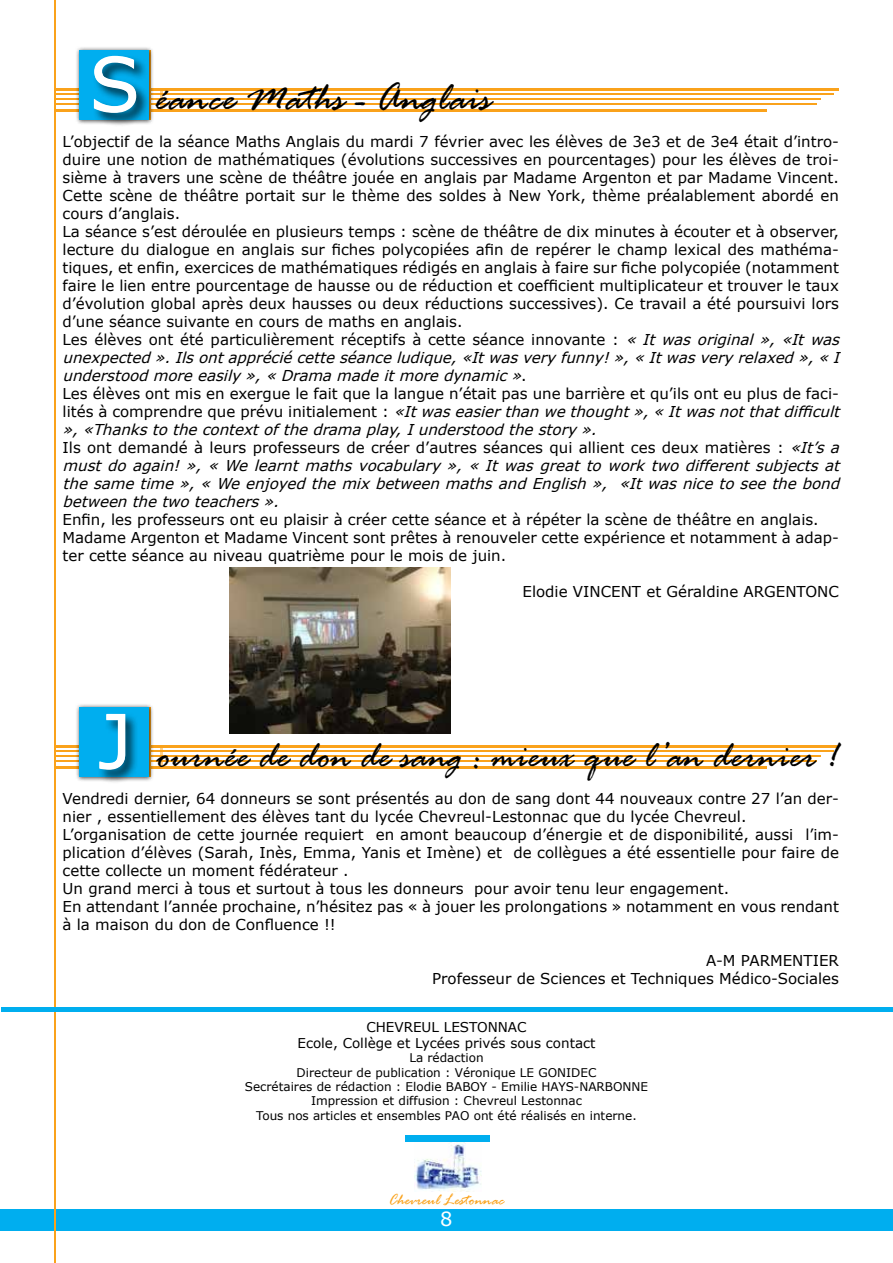
<style>
.page{position:relative;width:893px;height:1263px;background:#fff}
.page>*{position:absolute;margin:0;border:0;box-sizing:border-box;transform-origin:0 0}
.t1{font:italic 42px "Rage";color:#000}
.t2{font:italic 39px "Rage";color:#000}
.t3{font:19.5px "MS Reference Sans Serif";color:#fff}
.t4{font:italic 16.5px "Rage";color:#faa21b}
.t5{font:15px/18px "MS Reference Sans Serif";color:#000}
.t6{font:13.5px/16.2px "MS Reference Sans Serif";color:#000;text-align:center}
.t7{font:12px/14.4px "MS Reference Sans Serif";color:#000;text-align:center}
.s1{font-family:"MS Reference Sans Serif";font-style:normal;font-size:75px;color:#fff}
.s2{font-style:italic}
</style>
<div class="page">
<img style="left:230px;top:568px;width:221px;height:165px">
<div style="left:0;top:1209px;width:893px;height:21px;background:#00aeef"></div>
<div style="left:405px;top:1135px;width:85px;height:7px;background:#00aeef"></div>
<hr style="left:54px;top:0;width:1px;height:1262px;background:#faa21b">
<img style="left:414px;top:1142px;width:68px;height:50px">
<hr style="left:2px;top:1008px;width:891px;height:4px;background:#00aeef">
<hr style="left:160px;top:746px;width:3px;height:22px;background:#faa21b">
<hr style="left:55px;top:751px;width:778px;height:1px;background:#faa21b">
<hr style="left:55px;top:756px;width:766px;height:1px;background:#faa21b">
<hr style="left:55px;top:761px;width:761px;height:1px;background:#faa21b">
<hr style="left:55px;top:745px;width:784px;height:3px;background:#faa21b">
<hr style="left:55px;top:766px;width:712px;height:2px;background:#faa21b">
<div style="left:75px;top:703px;width:79px;height:79px;background:#000;opacity:.75"></div>
<div style="left:79px;top:707px;width:69px;height:69px;background:#00aeef"></div>
<div style="left:98px;top:712px;width:42px;height:72px;background:#000;opacity:.75"></div>
<hr style="left:160px;top:89px;width:3px;height:22px;background:#faa21b">
<hr style="left:55px;top:94px;width:778px;height:1px;background:#faa21b">
<hr style="left:55px;top:99px;width:766px;height:1px;background:#faa21b">
<hr style="left:55px;top:104px;width:761px;height:1px;background:#faa21b">
<hr style="left:55px;top:88px;width:784px;height:3px;background:#faa21b">
<hr style="left:55px;top:109px;width:712px;height:2px;background:#faa21b">
<div style="left:75px;top:46px;width:79px;height:79px;background:#000;opacity:.75"></div>
<div style="left:79px;top:50px;width:69px;height:69px;background:#00aeef"></div>
<div style="left:92px;top:54px;width:59px;height:73px;background:#000;opacity:.75"></div>
<h1 class="t1" style="left:89px;top:76px;width:403px"><span class="s1">S</span> éance Maths - Anglais</h1>
<p class="t5" style="left:63px;top:132px;width:783px">L’objectif de la séance Maths Anglais du mardi 7 février avec les élèves de 3e3 et de 3e4 était d’intro&shy;duire une notion de mathématiques (évolutions successives en pourcentages) pour les élèves de troi&shy;sième à travers une scène de théâtre jouée en anglais par Madame Argenton et par Madame Vincent.<br>Cette scène de théâtre portait sur le thème des soldes à New York, thème préalablement abordé en cours d’anglais.<br>La séance s’est déroulée en plusieurs temps : scène de théâtre de dix minutes à écouter et à observer, lecture du dialogue en anglais sur fiches polycopiées afin de repérer le champ lexical des mathéma&shy;tiques, et enfin, exercices de mathématiques rédigés en anglais à faire sur fiche polycopiée (notamment faire le lien entre pourcentage de hausse ou de réduction et coefficient multiplicateur et trouver le taux d’évolution global après deux hausses ou deux réductions successives). Ce travail a été poursuivi lors d’une séance suivante en cours de maths en anglais.<br>Les élèves ont été particulièrement réceptifs à cette séance innovante : <span class="s2">« It was original », «It was unexpected ».Ilsontappréciécetteséanceludique,«Itwasveryfunny!»,« Itwasveryrelaxed »,« I understood moreeasily»,« Dramamadeitmoredynamic»</span>.<br>Les élèves ont mis en exergue le fait que la langue n’était pas une barrière et qu’ils ont eu plus de faci&shy;l i t é s à c o m p re n d re q u e p ré v u i n i t i a l e m e n t : <span class="s2">«Itwaseasierthan wethought»,« Itwasnotthatdifficult »,«Thanksto thecontextofthedramaplay,Iunderstood thestory».<br></span>Ils ont demandé à leurs professeurs de créer d’autres séances qui allient ces deux matières : <span class="s2">«It’s a must do again! », « We learnt maths vocabulary », « It was great to work two different subjects at the same time », « We enjoyed the mix between maths and English », «It was nice to see the bond between thetwo teachers».</span></p>
<p class="t5" style="left:63px;top:510px;width:778px">Enfin, les professeurs ont eu plaisir à créer cette séance et à répéter la scène de théâtre en anglais.<br>Madame Argenton et Madame Vincent sont prêtes à renouveler cette expérience et notamment à adap&shy;ter cette séance au niveau quatrième pour le mois de juin.</p>
<p class="t5" style="left:523px;top:582px;width:318px">Elodie VINCENT et Géraldine ARGENTONC</p>
<h2 class="t2" style="left:98px;top:735px;width:741px"><span class="s1">J</span> ournée de don de sang : mieux que l’an dernier !</h2>
<p class="t5" style="left:63px;top:789px;width:778px">Vendredi dernier, 64 donneurs se sont présentés au don de sang dont 44 nouveaux contre 27 l’an der&shy;nier , essentiellement des élèves tant du lycée Chevreul-Lestonnac que du lycée Chevreul.<br>L’organisation de cette journée requiert en amont beaucoup d’énergie et de disponibilité, aussi l’im&shy;plication d’élèves (Sarah, Inès, Emma, Yanis et Imène) et de collègues a été essentielle pour faire de cette collecte un moment fédérateur .<br>Un grand merci à tous et surtout à tous les donneurs pour avoir tenu leur engagement.<br>En attendant l’année prochaine, n’hésitez pas « à jouer les prolongations » notamment en vous rendant à la maison du don de Confluence !!</p>
<p class="t5" style="left:432px;top:951px;width:408px;text-align:right">A-M PARMENTIER<br>Professeur de Sciences et Techniques Médico-Sociales</p>
<p class="t6" style="left:298px;top:1018px;width:299px">CHEVREUL LESTONNAC<br>Ecole, Collège et Lycées privés sous contact</p>
<p class="t7" style="left:245px;top:1050px;width:405px">La rédaction<br>Directeur de publication : Véronique LE GONIDEC<br>Secrétaires de rédaction : Elodie BABOY - Emilie HAYS-NARBONNE Impression et diffusion : Chevreul Lestonnac<br>Tous nos articles et ensembles PAO ont été réalisés en interne.</p>
<p class="t4" style="left:389px;top:1191px;width:117px">Chevreul Lestonnac</p>
<h3 class="t3" style="left:440px;top:1206px;width:14px">8</h3>
</div>
